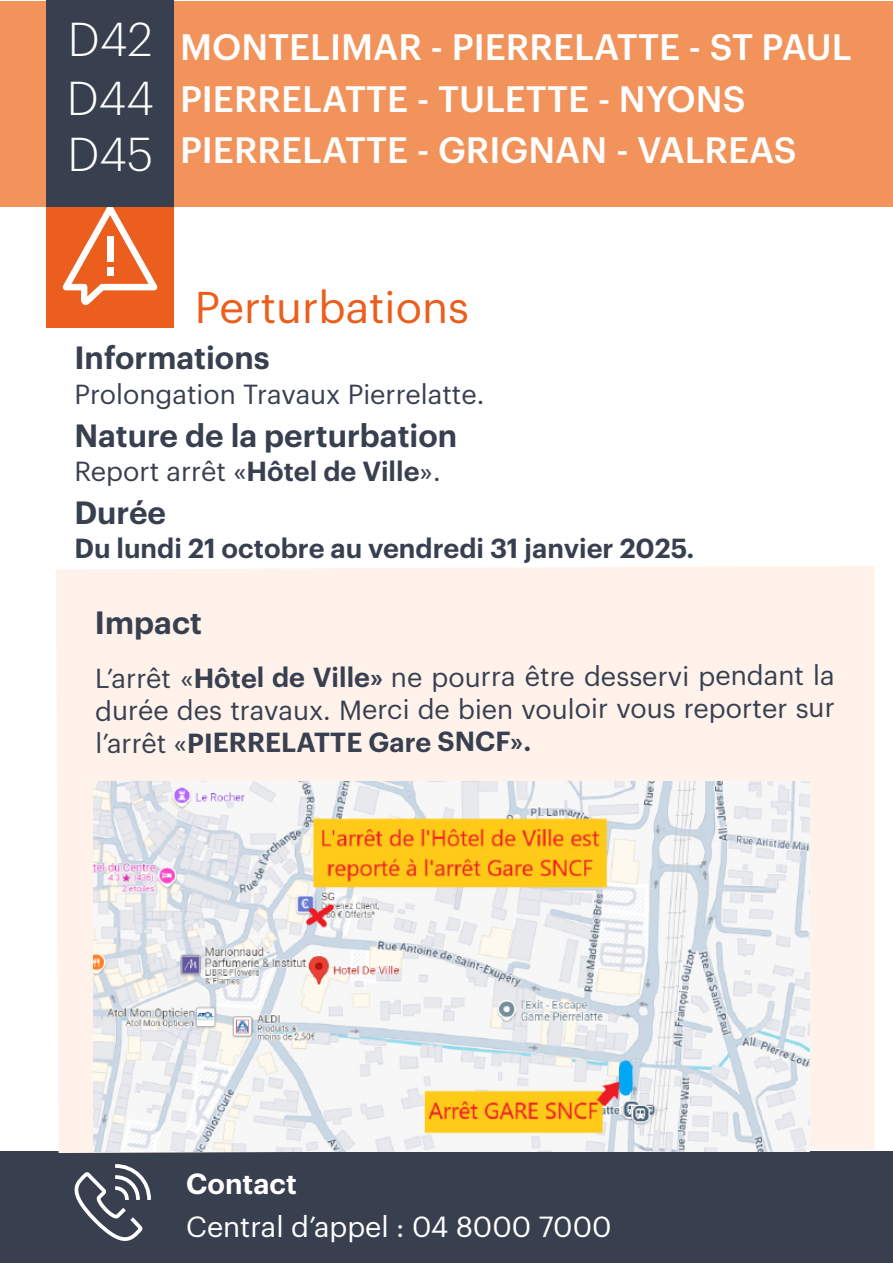
<style>
.page{position:relative;width:893px;height:1263px;background:#fff}
.page>*{position:absolute;margin:0;border:0;box-sizing:border-box;transform-origin:0 0}
.t1{font:300 46.5px/57.6px "Graphik";letter-spacing:.005em;color:#fff;text-align:justify}
.t2{font:43.5px "Graphik";color:#eb5e1d}
.t3{font:500 36px/51.6px "Graphik";color:#fff}
.t4{font:600 31.5px "Graphik";color:#384050}
.t5{font:28.5px "Graphik";color:#fff}
.t6{font:600 28.5px "Graphik";color:#fff}
.t7{font:27px/32.8px "Graphik";letter-spacing:-.005em;color:#384050;text-align:justify}
.t8{font:600 27px "Graphik";color:#384050}
.s1{font-weight:600}
</style>
<div class="page">
<div style="left:46px;top:178px;width:128px;height:149px;background:#eb5e1d"></div>
<svg style="left:63px;top:207px;width:94px;height:98px"></svg>
<div style="left:0;top:1151px;width:893px;height:112px;background:#384050"></div>
<svg style="left:74px;top:1164px;width:77px;height:77px"></svg>
<div style="left:0;top:1px;width:893px;height:205px;background:#f3935c"></div>
<div style="left:46px;top:0;width:128px;height:207px;background:#384050"></div>
<div style="left:56px;top:566px;width:819px;height:587px;background:#fef2eb"></div>
<img style="left:93px;top:782px;width:716px;height:369px">
<h1 class="t1" style="left:67px;top:7px;width:89px">D42<br>D44<br>D45</h1>
<h3 class="t3" style="left:180px;top:18px;width:673px">MONTELIMAR - PIERRELATTE - ST PAUL<br>PIERRELATTE - TULETTE - NYONS<br>PIERRELATTE - GRIGNAN - VALREAS</h3>
<h2 class="t2" style="left:195px;top:274px;width:276px">Perturbations</h2>
<p class="t4" style="left:74px;top:334px;width:197px">Informations</p>
<p class="t7" style="left:74px;top:375px;width:411px">Prolongation Travaux Pierrelatte.</p>
<p class="t4" style="left:74px;top:411px;width:384px">Nature de la perturbation</p>
<p class="t7" style="left:74px;top:453px;width:368px">Report arrêt «<span class="s1">Hôtel de Ville</span>».</p>
<p class="t4" style="left:74px;top:488px;width:93px">Durée</p>
<p class="t8" style="left:74px;top:528px;width:621px">Du lundi 21 octobre au vendredi 31 janvier 2025.</p>
<p class="t4" style="left:95px;top:598px;width:109px">Impact</p>
<p class="t7" style="left:95px;top:658px;width:741px">L’arrêt «<span class="s1">Hôtel de Ville»</span> ne pourra être desservi pendant la durée des travaux. Merci de bien vouloir vous reporter sur l’arrêt «<span class="s1">PIERRELATTE Gare SNCF».</span></p>
<p class="t6" style="left:186px;top:1162px;width:112px">Contact</p>
<p class="t5" style="left:186px;top:1205px;width:427px">Central d’appel : 04 8000 7000</p>
</div>
